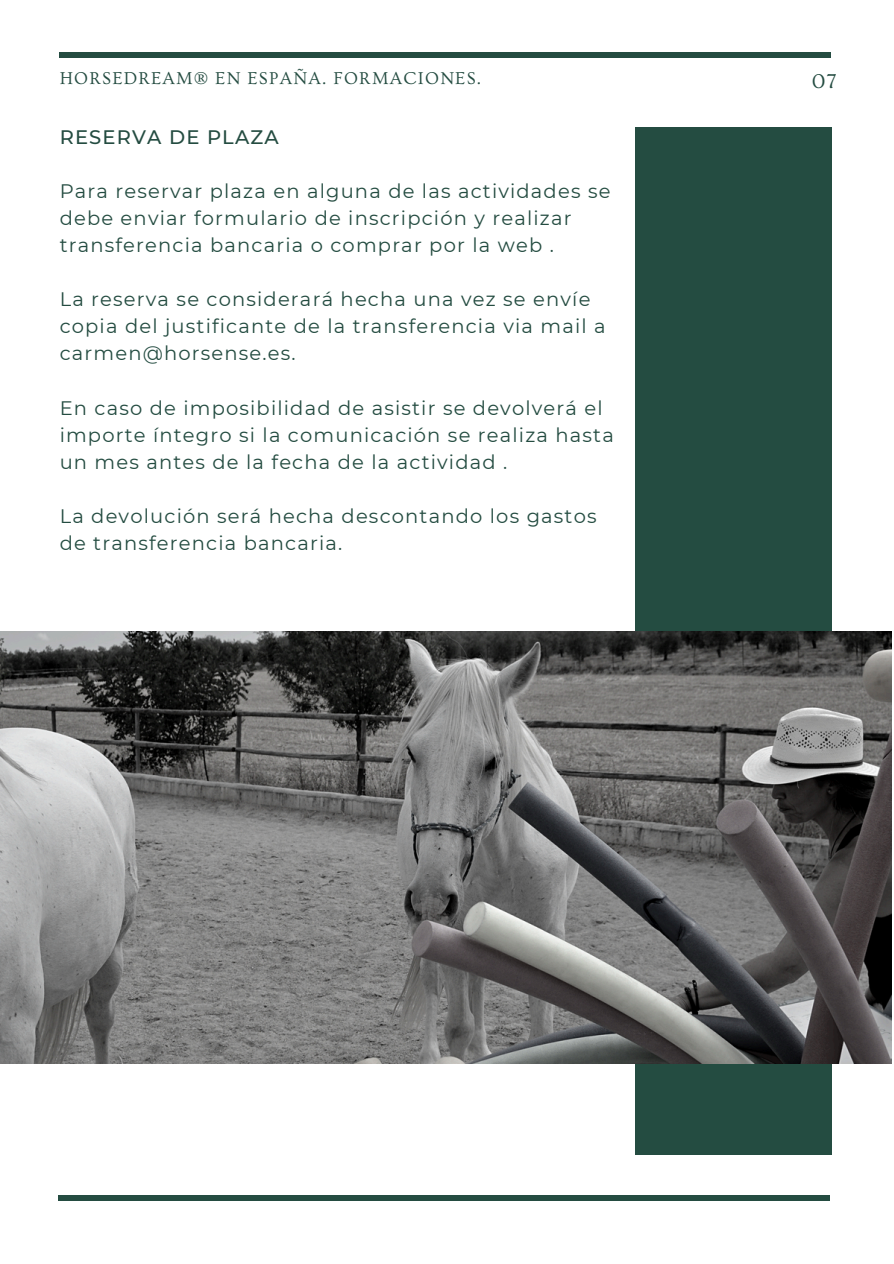
<style>
.page{position:relative;width:894px;height:1264px;background:#fff}
.page>*{position:absolute;margin:0;border:0;box-sizing:border-box;transform-origin:0 0}
.t1{font:21px "Ovo";color:#244c41}
.t2{font:19.5px/27px "Montserrat";letter-spacing:.06em;color:#244c41}
.t3{font:500 19.5px "Montserrat";letter-spacing:.06em;color:#244c41}
.t4{font:18px "Ovo";letter-spacing:.07em;color:#244c41}
</style>
<div class="page">
<div style="left:635px;top:127px;width:196px;height:1027px;background:#244c41"></div>
<hr style="left:60px;top:53px;width:770px;height:4px;background:#244c41">
<img style="left:0;top:631px;width:890px;height:432px">
<div style="left:58px;top:1195px;width:771px;height:5px;background:#244c41"></div>
<h2 class="t4" style="left:60px;top:69px;width:423px">HORSEDREAM® EN ESPAÑA. FORMACIONES.</h2>
<p class="t1" style="left:812px;top:69px;width:26px">07</p>
<p class="t3" style="left:60px;top:125px;width:220px">RESERVA DE PLAZA</p>
<h1 class="t2" style="left:60px;top:178px;width:552px">Para reservar plaza en alguna de las actividades se debe enviar formulario de inscripción y realizar transferencia bancaria o comprar por la web .</h1>
<p class="t2" style="left:60px;top:286px;width:547px">La reserva se considerará hecha una vez se envíe copia del justificante de la transferencia via mail a carmen@horsense.es.</p>
<p class="t2" style="left:60px;top:394px;width:555px">En caso de imposibilidad de asistir se devolverá el importe íntegro si la comunicación se realiza hasta un mes antes de la fecha de la actividad .</p>
<p class="t2" style="left:60px;top:502px;width:538px">La devolución será hecha descontando los gastos de transferencia bancaria.</p>
</div>
